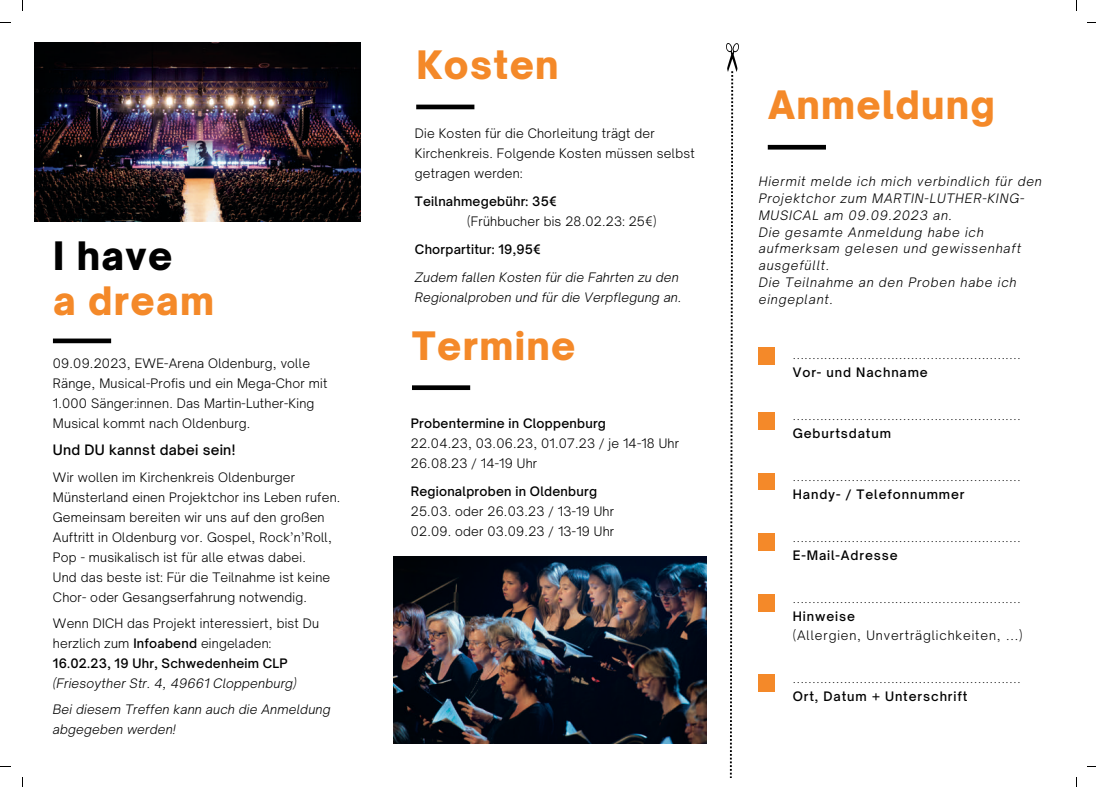
<style>
.page{position:relative;width:1096px;height:787px;background:#fff}
.page>*{position:absolute;margin:0;border:0;box-sizing:border-box;transform-origin:0 0}
.t1{font:900 37.5px "Open Sauce One";letter-spacing:.035em;color:#f48929}
.t2{font:900 37.5px "Open Sauce One";color:#000}
.t3{font:500 13.75px "Open Sauce One";letter-spacing:.02em;color:#000}
.t4{font:300 12.5px/20px "Open Sauce One";letter-spacing:.02em;color:#000}
.t5{font:italic 300 12.5px/16.9px "Open Sauce One";letter-spacing:.07em;color:#000}
.t6{font:italic 300 12.5px/26px "Open Sauce One";letter-spacing:.02em;color:#000}
.t7{font:500 12.5px "Open Sauce One";letter-spacing:.07em;color:#000}
.t8{font:500 12.5px "Open Sauce One";letter-spacing:.02em;color:#000}
.t9{font:300 12.5px "Open Sauce One";letter-spacing:.07em;color:#000}
.t10{font:300 11.25px "Open Sauce One";color:#000}
.s1{font-weight:500}
</style>
<div class="page">
<hr style="left:416px;top:105px;width:58px;height:4px;background:#000">
<img style="left:393px;top:556px;width:313px;height:188px">
<img style="left:34px;top:43px;width:326px;height:179px">
<div style="left:53px;top:338px;width:58px;height:5px;background:#000"></div>
<div style="left:758px;top:347px;width:16px;height:17px;background:#f48929"></div>
<div style="left:758px;top:412px;width:16px;height:17px;background:#f48929"></div>
<div style="left:767px;top:145px;width:58px;height:5px;background:#000"></div>
<div style="left:758px;top:473px;width:16px;height:17px;background:#f48929"></div>
<div style="left:758px;top:534px;width:16px;height:17px;background:#f48929"></div>
<div style="left:758px;top:595px;width:16px;height:17px;background:#f48929"></div>
<div style="left:758px;top:674px;width:16px;height:17px;background:#f48929"></div>
<div style="left:412px;top:385px;width:58px;height:5px;background:#000"></div>
<img style="left:726px;top:43px;width:12px;height:28px">
<svg style="left:729px;top:71px;width:4px;height:707px"></svg>
<h1 class="t2" style="left:53px;top:233px;width:121px">I have</h1>
<h1 class="t1" style="left:53px;top:278px;width:162px">a dream</h1>
<p class="t4" style="left:53px;top:353px;width:276px">09.09.2023, EWE-Arena Oldenburg, volle Ränge, Musical-Profis und ein Mega-Chor mit 1.000 Sänger:innen. Das Martin-Luther-King Musical kommt nach Oldenburg.</p>
<p class="t3" style="left:53px;top:442px;width:184px">Und DU kannst dabei sein!</p>
<p class="t4" style="left:53px;top:467px;width:289px">Wir wollen im Kirchenkreis Oldenburger Münsterland einen Projektchor ins Leben rufen.<br>Gemeinsam bereiten wir uns auf den großen Auftritt in Oldenburg vor. Gospel, Rock’n’Roll, Pop - musikalisch ist für alle etwas dabei.<br>Und das beste ist: Für die Teilnahme ist keine Chor- oder Gesangserfahrung notwendig.</p>
<p class="t4" style="left:53px;top:613px;width:268px">Wenn DICH das Projekt interessiert, bist Du herzlich zum <span class="s1">Infoabend</span> eingeladen:<br><span class="s1">16.02.23, 19 Uhr, Schwedenheim CLP</span></p>
<p class="t6" style="left:53px;top:670px;width:279px">(Friesoyther Str. 4, 49661 Cloppenburg)<br>Bei diesem Treffen kann auch die Anmeldung</p>
<p class="t6" style="left:53px;top:716px;width:124px">abgegeben werden!</p>
<h1 class="t1" style="left:416px;top:41px;width:144px">Kosten</h1>
<p class="t4" style="left:415px;top:123px;width:281px">Die Kosten für die Chorleitung trägt der<br>Kirchenkreis. Folgende Kosten müssen selbst getragen werden:</p>
<p class="t8" style="left:415px;top:193px;width:143px">Teilnahmegebühr: 35€</p>
<p class="t4" style="left:467px;top:211px;width:191px">(Frühbucher bis 28.02.23: 25€)</p>
<p class="t8" style="left:415px;top:241px;width:127px">Chorpartitur: 19,95€</p>
<p class="t6" style="left:415px;top:267px;width:268px;line-height:20px">Zudem fallen Kosten für die Fahrten zu den<br>Regionalproben und für die Verpflegung an.</p>
<h1 class="t1" style="left:412px;top:322px;width:165px">Termine</h1>
<p class="t8" style="left:410px;top:415px;width:197px">Probentermine in Cloppenburg</p>
<p class="t4" style="left:410px;top:433px;width:270px">22.04.23, 03.06.23, 01.07.23 / je 14-18 Uhr<br>26.08.23 / 14-19 Uhr</p>
<p class="t8" style="left:410px;top:483px;width:188px">Regionalproben in Oldenburg</p>
<p class="t4" style="left:410px;top:501px;width:205px">25.03. oder 26.03.23 / 13-19 Uhr<br>02.09. oder 03.09.23 / 13-19 Uhr</p>
<h1 class="t1" style="left:768px;top:82px;width:228px">Anmeldung</h1>
<p class="t5" style="left:758px;top:173px;width:284px">Hiermit melde ich mich verbindlich für den<br>Projektchor zum MARTIN-LUTHER-KING-<br>MUSICAL am 09.09.2023 an.<br>Die gesamte Anmeldung habe ich aufmerksam gelesen und gewissenhaft ausgefüllt.<br>Die Teilnahme an den Proben habe ich eingeplant.</p>
<p class="t10" style="left:792px;top:348px;width:229px">..........................................................</p>
<p class="t7" style="left:792px;top:364px;width:137px">Vor- und Nachname</p>
<p class="t10" style="left:792px;top:409px;width:229px">..........................................................</p>
<p class="t7" style="left:792px;top:426px;width:100px">Geburtsdatum</p>
<p class="t10" style="left:792px;top:470px;width:229px">..........................................................</p>
<p class="t7" style="left:792px;top:487px;width:173px">Handy- / Telefonnummer</p>
<p class="t10" style="left:792px;top:531px;width:229px">..........................................................</p>
<p class="t7" style="left:792px;top:548px;width:106px">E-Mail-Adresse</p>
<p class="t10" style="left:792px;top:592px;width:229px">..........................................................</p>
<p class="t7" style="left:792px;top:608px;width:64px">Hinweise</p>
<p class="t9" style="left:792px;top:627px;width:231px">(Allergien, Unverträglichkeiten, ...)</p>
<p class="t10" style="left:792px;top:672px;width:229px">..........................................................</p>
<p class="t7" style="left:792px;top:688px;width:176px">Ort, Datum + Unterschrift</p>
</div>
